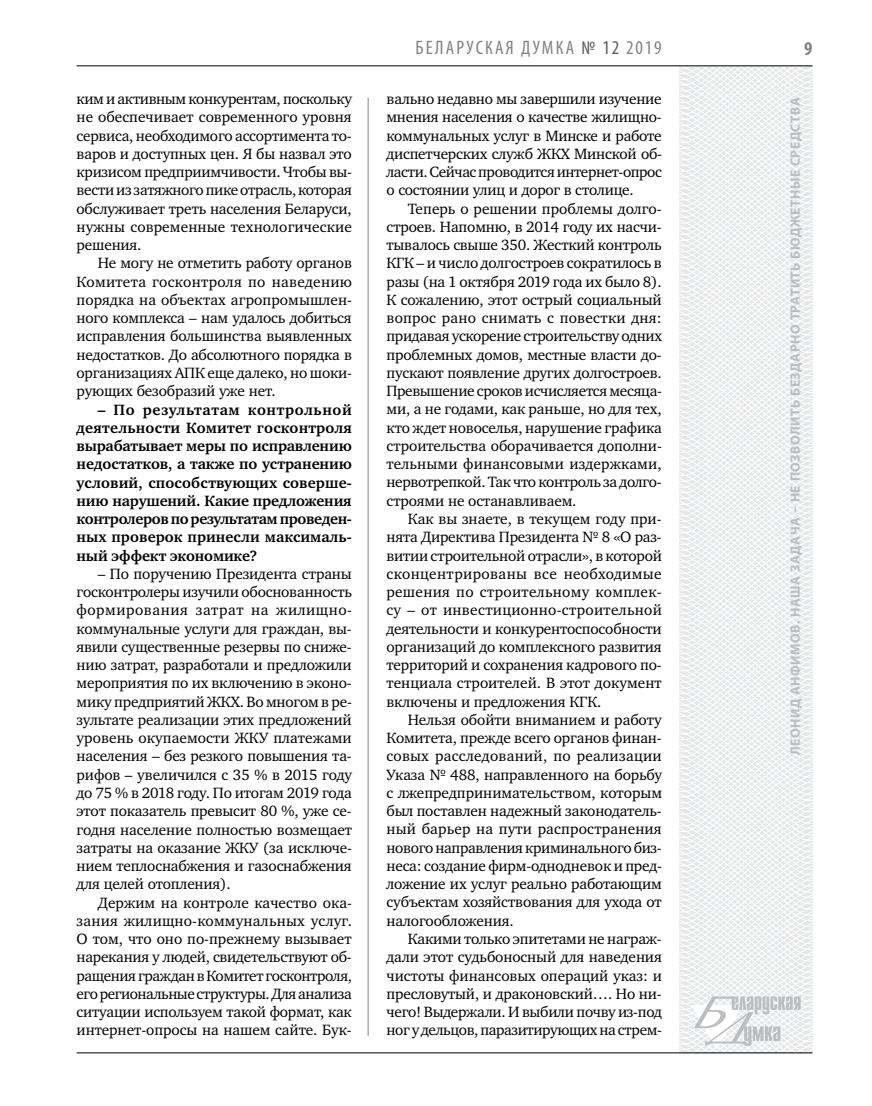
<style>
.page{position:relative;width:872px;height:1106px;background:#fff}
.page>*{position:absolute;margin:0;border:0;box-sizing:border-box;transform-origin:0 0}
.t1{font:condensed 19.5px "Myriad Pro";letter-spacing:.11em;color:#808285}
.t2{font:700 condensed 19.5px "Myriad Pro";color:#808285}
.t3{font:15.3px/18.3px "Charter C";letter-spacing:-.01em;color:#000;text-align:justify}
.t4{font:700 15.3px/18.3px "Charter C";color:#000;text-align:justify}
.t5{font:700 13.5px "Myriad Pro";letter-spacing:.04em;color:#bcbdc0}
.s1{color:#58595b}
</style>
<div class="page">
<hr style="left:368px;top:98px;width:1px;height:938px;background:#808285">
<svg style="left:621px;top:65px;width:192px;height:989px"></svg>
<svg style="left:691px;top:996px;width:109px;height:53px"></svg>
<hr style="left:77px;top:65px;width:735px;height:1px;background:#000">
<hr style="left:77px;top:1052px;width:735px;height:1px;background:#000">
<p class="t3" style="left:77px;top:90px;width:277px">ким и активным конкурентам, поскольку не обеспечивает современного уровня сервиса, необходимого ассортимента то&shy;варов и доступных цен. Я бы назвал это кризисом предприимчивости. Чтобы вы&shy;вести из затяжного пике отрасль, которая обслуживает треть населения Беларуси, нужны современные технологические решения.</p>
<p class="t3" style="left:77px;top:254px;width:277px;text-indent:21px">Не могу не отметить работу органов Комитета госконтроля по наведению порядка на объектах агропромышлен&shy;ного комплекса – нам удалось добиться исправления большинства выявленных недостатков. До абсолютного порядка в организациях АПК еще далеко, но шоки&shy;рующих безобразий уже нет.</p>
<p class="t4" style="left:77px;top:400px;width:277px;text-indent:21px">– По результатам контрольной деятельности Комитет госконтроля вырабатывает меры по исправлению недостатков, а также по устранению условий, способствующих соверше&shy;нию нарушений. Какие предложения контролеров по результатам проведен&shy;ных проверок принесли максималь&shy;ный эффект экономике?</p>
<p class="t3" style="left:77px;top:564px;width:277px;text-indent:21px">– По поручению Президента страны госконтролеры изучили обоснованность формирования затрат на жилищно&shy;коммунальные услуги для граждан, вы&shy;явили существенные резервы по сниже&shy;нию затрат, разработали и предложили мероприятия по их включению в эконо&shy;мику предприятий ЖКХ. Во многом в ре&shy;зультате реализации этих предложений уровень окупаемости ЖКУ платежами населения – без резкого повышения та&shy;рифов – увеличился с 35 % в 2015 году до 75 % в 2018 году. По итогам 2019 года этот показатель превысит 80 %, уже се&shy;годня население полностью возмещает затраты на оказание ЖКУ (за исключе&shy;нием теплоснабжения и газоснабжения для целей отопления).</p>
<p class="t3" style="left:77px;top:893px;width:277px;text-indent:21px">Держим на контроле качество ока&shy;зания жилищно-коммунальных услуг.<br>О том, что оно по-прежнему вызывает нарекания у людей, свидетельствуют об&shy;ращения граждан в Комитет госконтроля, его региональные структуры. Для анализа ситуации используем такой формат, как интернет-опросы на нашем сайте. Бук-</p>
<p class="t1" style="left:415px;top:36px;width:248px">БЕЛАРУСКАЯ ДУМКА <span class="s1">№ 12</span> 2019</p>
<p class="t2" style="left:804px;top:37px;width:10px">9</p>
<p class="t3" style="left:386px;top:90px;width:277px">вально недавно мы завершили изучение мнения населения о качестве жилищно&shy;коммунальных услуг в Минске и работе диспетчерских служб ЖКХ Минской об&shy;ласти. Сейчас проводится интернет-опрос о состоянии улиц и дорог в столице.</p>
<p class="t3" style="left:386px;top:199px;width:277px;text-indent:21px">Теперь о решении проблемы долго&shy;строев. Напомню, в 2014 году их насчи&shy;тывалось свыше 350. Жесткий контроль КГК – и число долгостроев сократилось в разы (на 1 октября 2019 года их было 8).<br>К сожалению, этот острый социальный вопрос рано снимать с повестки дня: придавая ускорение строительству одних проблемных домов, местные власти до&shy;пускают появление других долгостроев.<br>Превышение сроков исчисляется месяца&shy;ми, а не годами, как раньше, но для тех, кто ждет новоселья, нарушение графика строительства оборачивается дополни&shy;тельными финансовыми издержками, нервотрепкой. Так что контроль за долго&shy;строями не останавливаем.</p>
<p class="t3" style="left:386px;top:510px;width:277px;text-indent:21px">Как вы знаете, в текущем году при&shy;нята Директива Президента № 8 «О раз&shy;витии строительной отрасли», в которой сконцентрированы все необходимые решения по строительному комплек&shy;су – от инвестиционно-строительной деятельности и конкурентоспособности организаций до комплексного развития территорий и сохранения кадрового по&shy;тенциала строителей. В этот документ включены и предложения КГК.</p>
<p class="t3" style="left:386px;top:710px;width:277px;text-indent:21px">Нельзя обойти вниманием и работу Комитета, прежде всего органов финан&shy;совых расследований, по реализации Указа № 488, направленного на борьбу с лжепредпринимательством, которым был поставлен надежный законодатель&shy;ный барьер на пути распространения нового направления криминального биз&shy;неса: создание фирм-однодневок и пред&shy;ложение их услуг реально работающим субъектам хозяйствования для ухода от налогообложения.</p>
<p class="t3" style="left:386px;top:929px;width:277px;text-indent:21px">Какими только эпитетами не награж&shy;дали этот судьбоносный для наведения чистоты финансовых операций указ: и пресловутый, и драконовский…. Но ни&shy;чего! Выдержали. И выбили почву из-под ног у дельцов, паразитирующих на стрем-</p>
<p class="t5" style="left:786px;top:755px;width:658px;rotate:-90deg">Леонид АНФИМОВ. Наша задача – не позволить бездарно тратить бюджетные средства</p>
</div>
